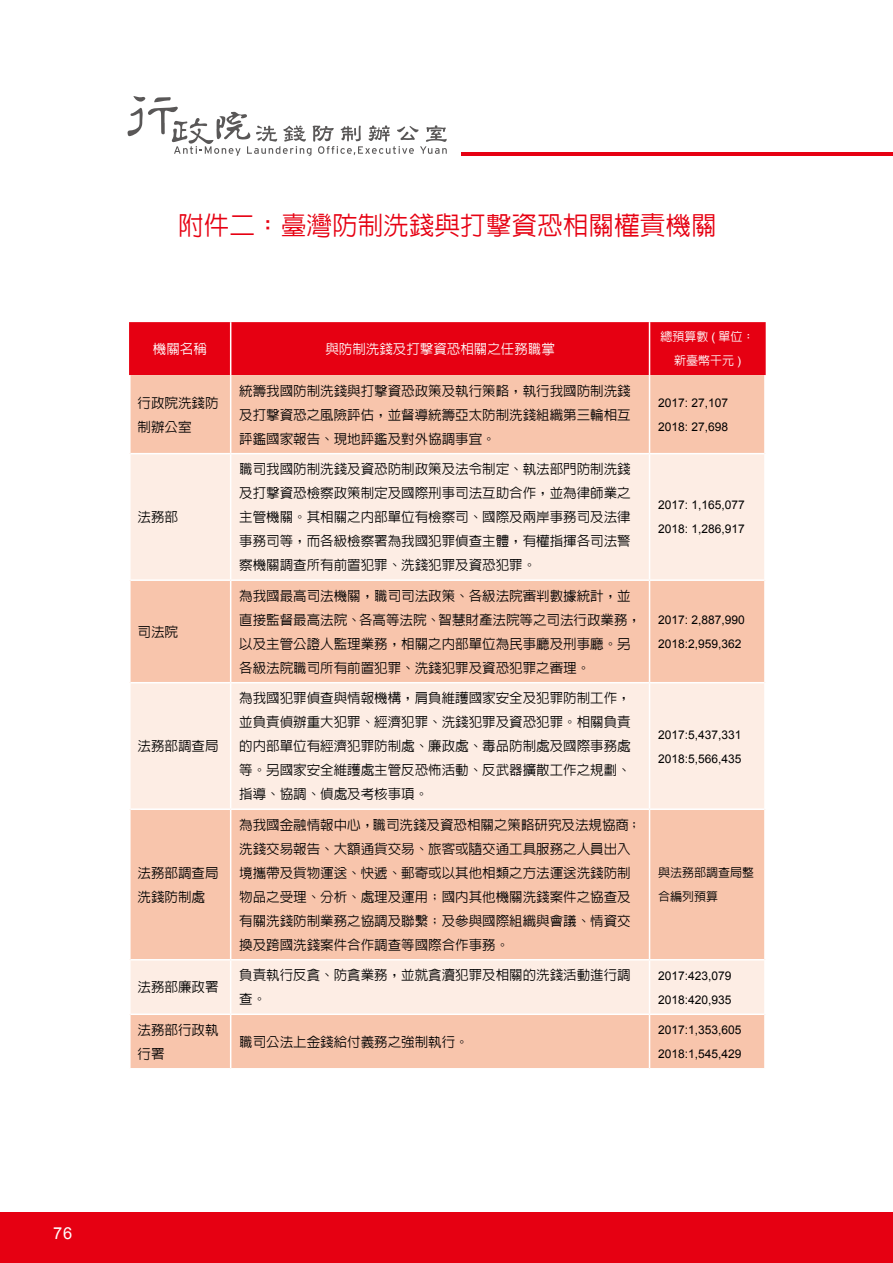
<style>
.page{position:relative;width:893px;height:1263px;background:#fff}
.page>*{position:absolute;margin:0;border:0;box-sizing:border-box;transform-origin:0 0}
.t1{font:500 25.65px "Lin Gothic";color:#e60012}
.t2{font:16.5px "Arial";color:#fff}
.t3{font:500 13.5px/24px "Lin Gothic";color:#000}
.t4{font:500 13.5px "Lin Gothic";color:#fff}
.t5{font:12px/24px "Arial";color:#000}
.t6{font:500 12px/24px "Lin Gothic";color:#fff;text-align:center}
.t7{font:500 12px/24px "Lin Gothic";color:#000}
.s1{font-family:"Arial";font-weight:400}
</style>
<div class="page">
<div style="left:0;top:1212px;width:893px;height:51px;background:#e60012"></div>
<hr style="left:461px;top:153px;width:432px;height:3px;background:#e60012">
<svg style="left:128px;top:96px;width:319px;height:60px"></svg>
<div style="left:129px;top:322px;width:637px;height:53px;background:#e60012"></div>
<div style="left:131px;top:375px;width:633px;height:693px;background:#f8c5ac"></div>
<svg style="left:131px;top:454px;width:633px;height:559px;fill:#fdede4"></svg>
<hr style="left:230px;top:322px;width:1px;height:53px;background:#fff">
<hr style="left:230px;top:375px;width:1px;height:78px;background:#fff">
<hr style="left:230px;top:454px;width:1px;height:125px;background:#fff">
<hr style="left:131px;top:579px;width:100px;height:2px;background:#fff">
<hr style="left:231px;top:579px;width:418px;height:2px;background:#fff">
<hr style="left:230px;top:581px;width:1px;height:101px;background:#fff">
<hr style="left:649px;top:579px;width:115px;height:2px;background:#fff">
<hr style="left:230px;top:683px;width:1px;height:125px;background:#fff">
<hr style="left:131px;top:808px;width:100px;height:2px;background:#fff">
<hr style="left:231px;top:808px;width:418px;height:2px;background:#fff">
<hr style="left:230px;top:810px;width:1px;height:149px;background:#fff">
<hr style="left:649px;top:808px;width:115px;height:2px;background:#fff">
<hr style="left:230px;top:960px;width:1px;height:53px;background:#fff">
<hr style="left:131px;top:1013px;width:100px;height:2px;background:#fff">
<hr style="left:231px;top:1013px;width:418px;height:2px;background:#fff">
<hr style="left:230px;top:1015px;width:1px;height:53px;background:#fff">
<hr style="left:649px;top:1013px;width:115px;height:2px;background:#fff">
<hr style="left:649px;top:322px;width:1px;height:53px;background:#fff">
<hr style="left:649px;top:375px;width:1px;height:78px;background:#fff">
<hr style="left:131px;top:453px;width:100px;height:1px;background:#fff">
<hr style="left:231px;top:453px;width:418px;height:1px;background:#fff">
<hr style="left:649px;top:453px;width:115px;height:1px;background:#fff">
<hr style="left:649px;top:454px;width:1px;height:125px;background:#fff">
<hr style="left:649px;top:581px;width:1px;height:101px;background:#fff">
<hr style="left:131px;top:682px;width:100px;height:1px;background:#fff">
<hr style="left:231px;top:682px;width:418px;height:1px;background:#fff">
<hr style="left:649px;top:682px;width:115px;height:1px;background:#fff">
<hr style="left:649px;top:683px;width:1px;height:125px;background:#fff">
<hr style="left:649px;top:810px;width:1px;height:149px;background:#fff">
<hr style="left:131px;top:959px;width:100px;height:1px;background:#fff">
<hr style="left:231px;top:959px;width:418px;height:1px;background:#fff">
<hr style="left:649px;top:959px;width:115px;height:1px;background:#fff">
<hr style="left:649px;top:960px;width:1px;height:53px;background:#fff">
<hr style="left:649px;top:1015px;width:1px;height:53px;background:#fff">
<h1 class="t1" style="left:178px;top:212px;width:540px">附件二：臺灣防制洗錢與打擊資恐相關權責機關</h1>
<p class="t4" style="left:153px;top:342px;width:55px">機關名稱</p>
<p class="t4" style="left:325px;top:342px;width:231px">與防制洗錢及打擊資恐相關之任務職掌</p>
<p class="t6" style="left:661px;top:325px;width:95px">總預算數 <span class="s1">(</span> 單位：新臺幣千元 <span class="s1">)</span></p>
<p class="t3" style="left:138px;top:390px;width:83px">行政院洗錢防制辦公室</p>
<p class="t3" style="left:239px;top:378px;width:393px;text-align:justify">統籌我國防制洗錢與打擊資恐政策及執行策略，執行我國防制洗錢及打擊資恐之風險評估，並督導統籌亞太防制洗錢組織第三輪相互評鑑國家報告、現地評鑑及對外協調事宜。</p>
<p class="t5" style="left:658px;top:391px;width:72px">2017: 27,107<br>2018: 27,698</p>
<p class="t3" style="left:138px;top:505px;width:42px">法務部</p>
<p class="t3" style="left:138px;top:619px;width:42px">司法院</p>
<p class="t3" style="left:138px;top:734px;width:83px">法務部調查局</p>
<p class="t3" style="left:138px;top:860px;width:83px">法務部調查局洗錢防制處</p>
<p class="t3" style="left:138px;top:975px;width:83px">法務部廉政署</p>
<p class="t3" style="left:239px;top:457px;width:393px;text-align:justify">職司我國防制洗錢及資恐防制政策及法令制定、執法部門防制洗錢及打擊資恐檢察政策制定及國際刑事司法互助合作，並為律師業之主管機關。其相關之內部單位有檢察司、國際及兩岸事務司及法律事務司等，而各級檢察署為我國犯罪偵查主體，有權指揮各司法警察機關調查所有前置犯罪、洗錢犯罪及資恐犯罪。</p>
<p class="t3" style="left:239px;top:583px;width:403px">為我國最高司法機關，職司司法政策、各級法院審判數據統計，並直接監督最高法院、各高等法院、智慧財產法院等之司法行政業務，以及主管公證人監理業務，相關之內部單位為民事廳及刑事廳。另各級法院職司所有前置犯罪、洗錢犯罪及資恐犯罪之審理。</p>
<p class="t3" style="left:239px;top:686px;width:393px;text-align:justify">為我國犯罪偵查與情報機構，肩負維護國家安全及犯罪防制工作，並負責偵辦重大犯罪、經濟犯罪、洗錢犯罪及資恐犯罪。相關負責的內部單位有經濟犯罪防制處、廉政處、毒品防制處及國際事務處等。另國家安全維護處主管反恐怖活動、反武器擴散工作之規劃、指導、協調、偵處及考核事項。</p>
<p class="t3" style="left:239px;top:812px;width:403px">為我國金融情報中心，職司洗錢及資恐相關之策略研究及法規協商；洗錢交易報告、大額通貨交易、旅客或隨交通工具服務之人員出入境攜帶及貨物運送、快遞、郵寄或以其他相類之方法運送洗錢防制物品之受理、分析、處理及運用；國內其他機關洗錢案件之協查及有關洗錢防制業務之協調及聯繫；及參與國際組織與會議、情資交換及跨國洗錢案件合作調查等國際合作事務。</p>
<p class="t5" style="left:658px;top:493px;width:88px">2017: 1,165,077<br>2018: 1,286,917</p>
<p class="t5" style="left:658px;top:608px;width:88px">2017: 2,887,990<br>2018:2,959,362</p>
<p class="t5" style="left:658px;top:722px;width:85px">2017:5,437,331<br>2018:5,566,435</p>
<p class="t7" style="left:658px;top:860px;width:97px">與法務部調查局整合編列預算</p>
<p class="t3" style="left:239px;top:963px;width:393px">負責執行反貪、防貪業務，並就貪瀆犯罪及相關的洗錢活動進行調查。</p>
<p class="t5" style="left:658px;top:963px;width:75px">2017:423,079<br>2018:420,935</p>
<p class="t3" style="left:138px;top:1017px;width:83px">法務部行政執行署</p>
<p class="t3" style="left:239px;top:1029px;width:231px">職司公法上金錢給付義務之強制執行。</p>
<p class="t5" style="left:658px;top:1018px;width:85px">2017:1,353,605<br>2018:1,545,429</p>
<p class="t2" style="left:53px;top:1222px;width:21px">76</p>
</div>
